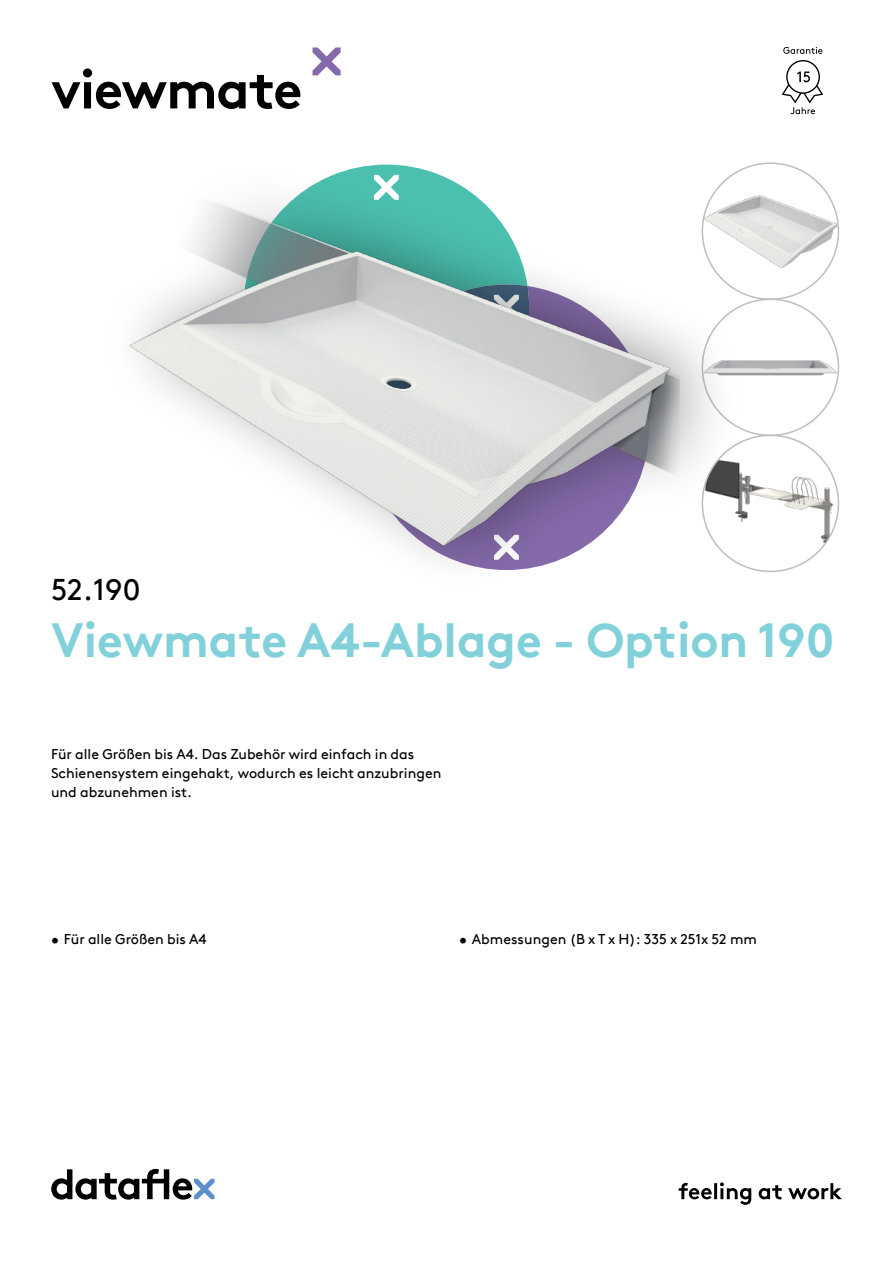
<style>
.page{position:relative;width:893px;height:1263px;background:#fff}
.page>*{position:absolute;margin:0;border:0;box-sizing:border-box;transform-origin:0 0}
.t1{font:700 54px "Brown Pro TT";letter-spacing:-.02em;color:#000}
.t2{font:700 48px "Brown Pro TT";color:#82d1da}
.t3{font:30px "Brown Pro TT";color:#000}
.t4{font:14.25px/19.2px "Brown Pro TT";color:#000}
</style>
<div class="page">
<svg style="left:51px;top:1169px;width:164px;height:30px"></svg>
<svg style="left:679px;top:1182px;width:163px;height:23px"></svg>
<svg style="left:313px;top:47px;width:28px;height:28px"></svg>
<img style="left:746px;top:193px;width:92px;height:76px">
<img style="left:746px;top:360px;width:90px;height:16px">
<img style="left:702px;top:435px;width:136px;height:136px;border-radius:68px">
<div style="left:97px;top:155px;width:649px;height:438px;background:#000;opacity:.35"></div>
<img style="left:120px;top:182px;width:570px;height:375px">
<svg style="left:783px;top:47px;width:39px;height:7px"></svg>
<svg style="left:782px;top:60px;width:41px;height:54px"></svg>
<h1 class="t1" style="left:51px;top:68px;width:253px">viewmate</h1>
<h3 class="t3" style="left:51px;top:578px;width:91px">52.190</h3>
<h2 class="t2" style="left:51px;top:621px;width:785px">Viewmate A4-Ablage - Option 190</h2>
<p class="t4" style="left:51px;top:746px;width:392px">Für alle Größen bis A4. Das Zubehör wird einfach in das<br>Schienensystem eingehakt, wodurch es leicht anzubringen und abzunehmen ist.</p>
<p class="t4" style="left:51px;top:931px;width:157px">• Für alle Größen bis A4</p>
<p class="t4" style="left:459px;top:931px;width:299px">• Abmessungen (B x T x H): 335 x 251x 52 mm</p>
</div>
